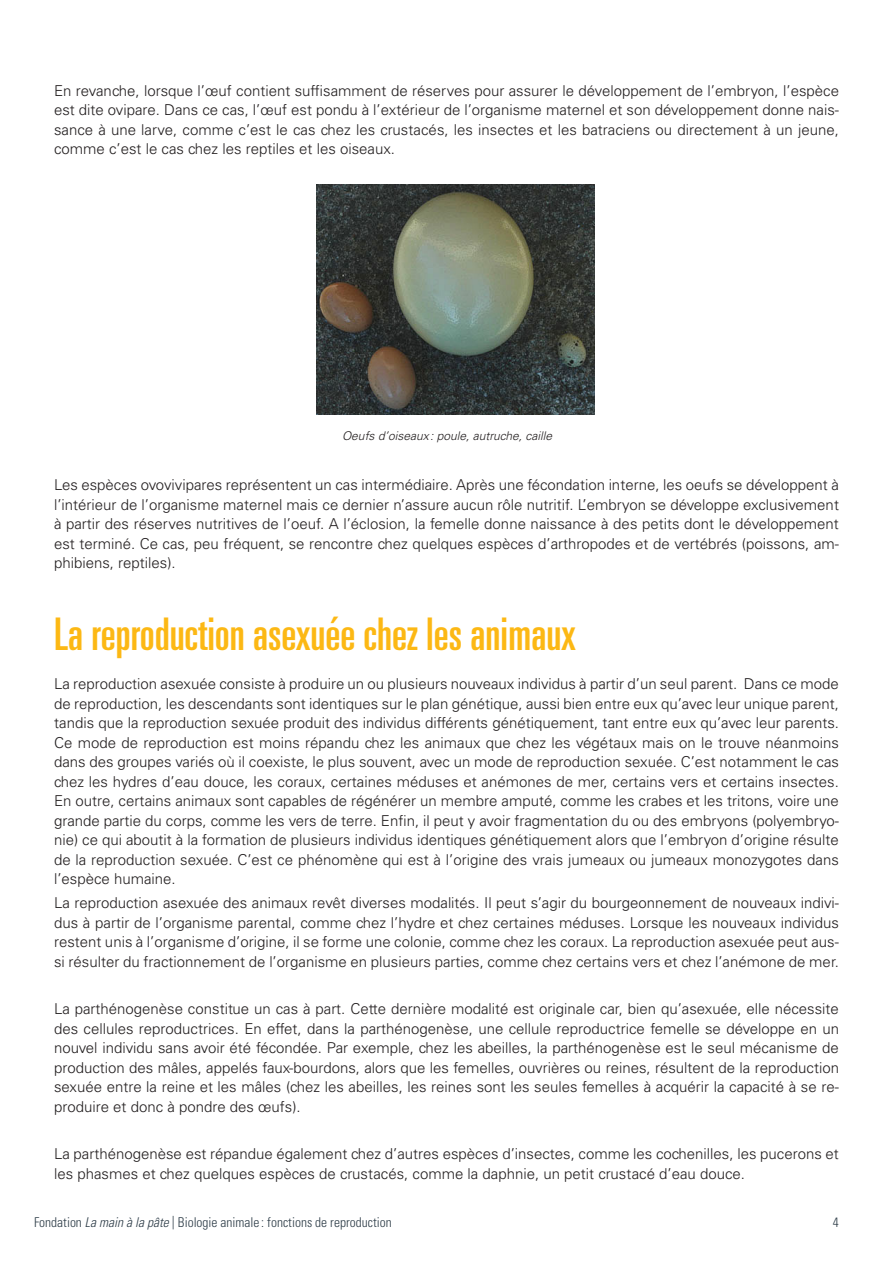
<style>
.page{position:relative;width:893px;height:1263px;background:#fff}
.page>*{position:absolute;margin:0;border:0;box-sizing:border-box;transform-origin:0 0}
.Rappel_titre_brochur{font:ultra-condensed 45px "Univers LT Std";color:#fcb814}
.Texte_justifié{font:300 15px/19.5px "Univers LT Std";color:#231f20;text-align:justify}
.Texte{font:300 15px/19.5px "Univers LT Std";color:#231f20;text-align:justify}
.t1{font:300 condensed 13.5px "Univers LT Std";color:#2e3d48}
.Légendes{font:italic 300 12px "Univers LT Std";color:#231f20}
.s1{font-style:italic}
</style>
<div class="page">
<img style="left:317px;top:185px;width:278px;height:229px">
<p class="Texte_justifié" style="left:54px;top:81px;width:786px">En revanche, lorsque l’œuf contient suffisamment de réserves pour assurer le développement de l’embryon, l’espèce est dite ovipare. Dans ce cas, l’œuf est pondu à l’extérieur de l’organisme maternel et son développement donne nais&shy;sance à une larve, comme c’est le cas chez les crustacés, les insectes et les batraciens ou directement à un jeune, comme c’est le cas chez les reptiles et les oiseaux.</p>
<p class="Légendes" style="left:342px;top:429px;width:211px">Oeufs d’oiseaux : poule, autruche, caille</p>
<p class="Texte_justifié" style="left:54px;top:475px;width:786px">Les espèces ovovivipares représentent un cas intermédiaire. Après une fécondation interne, les oeufs se développent à l’intérieur de l’organisme maternel mais ce dernier n’assure aucun rôle nutritif. L’embryon se développe exclusivement à partir des réserves nutritives de l’oeuf. A l’éclosion, la femelle donne naissance à des petits dont le développement est terminé. Ce cas, peu fréquent, se rencontre chez quelques espèces d’arthropodes et de vertébrés (poissons, am&shy;phibiens, reptiles).</p>
<p class="Rappel_titre_brochur" style="left:54px;top:609px;width:523px">La reproduction asexuée chez les animaux</p>
<p class="Texte" style="left:54px;top:674px;width:786px">La reproduction asexuée consiste à produire un ou plusieurs nouveaux individus à partir d’un seul parent. Dans ce mode de reproduction, les descendants sont identiques sur le plan génétique, aussi bien entre eux qu’avec leur unique parent, tandis que la reproduction sexuée produit des individus différents génétiquement, tant entre eux qu’avec leur parents.<br>Ce mode de reproduction est moins répandu chez les animaux que chez les végétaux mais on le trouve néanmoins dans des groupes variés où il coexiste, le plus souvent, avec un mode de reproduction sexuée. C’est notamment le cas chez les hydres d’eau douce, les coraux, certaines méduses et anémones de mer, certains vers et certains insectes.<br>En outre, certains animaux sont capables de régénérer un membre amputé, comme les crabes et les tritons, voire une grande partie du corps, comme les vers de terre. Enfin, il peut y avoir fragmentation du ou des embryons (polyembryo&shy;nie) ce qui aboutit à la formation de plusieurs individus identiques génétiquement alors que l’embryon d’origine résulte de la reproduction sexuée. C’est ce phénomène qui est à l’origine des vrais jumeaux ou jumeaux monozygotes dans l’espèce humaine.</p>
<p class="Texte_justifié" style="left:54px;top:893px;width:786px">La reproduction asexuée des animaux revêt diverses modalités. Il peut s’agir du bourgeonnement de nouveaux indivi&shy;dus à partir de l’organisme parental, comme chez l’hydre et chez certaines méduses. Lorsque les nouveaux individus restent unis à l’organisme d’origine, il se forme une colonie, comme chez les coraux. La reproduction asexuée peut aus&shy;si résulter du fractionnement de l’organisme en plusieurs parties, comme chez certains vers et chez l’anémone de mer.</p>
<p class="Texte_justifié" style="left:54px;top:999px;width:786px">La parthénogenèse constitue un cas à part. Cette dernière modalité est originale car, bien qu’asexuée, elle nécessite des cellules reproductrices. En effet, dans la parthénogenèse, une cellule reproductrice femelle se développe en un nouvel individu sans avoir été fécondée. Par exemple, chez les abeilles, la parthénogenèse est le seul mécanisme de production des mâles, appelés faux-bourdons, alors que les femelles, ouvrières ou reines, résultent de la reproduction sexuée entre la reine et les mâles (chez les abeilles, les reines sont les seules femelles à acquérir la capacité à se re&shy;produire et donc à pondre des œufs).</p>
<p class="Texte_justifié" style="left:54px;top:1144px;width:786px">La parthénogenèse est répandue également chez d’autres espèces d’insectes, comme les cochenilles, les pucerons et les phasmes et chez quelques espèces de crustacés, comme la daphnie, un petit crustacé d’eau douce.</p>
<p class="t1" style="left:34px;top:1214px;width:359px">Fondation <span class="s1">La main à la pâte</span> | Biologie animale : fonctions de reproduction</p>
<p class="t1" style="left:833px;top:1214px;width:7px">4</p>
</div>
